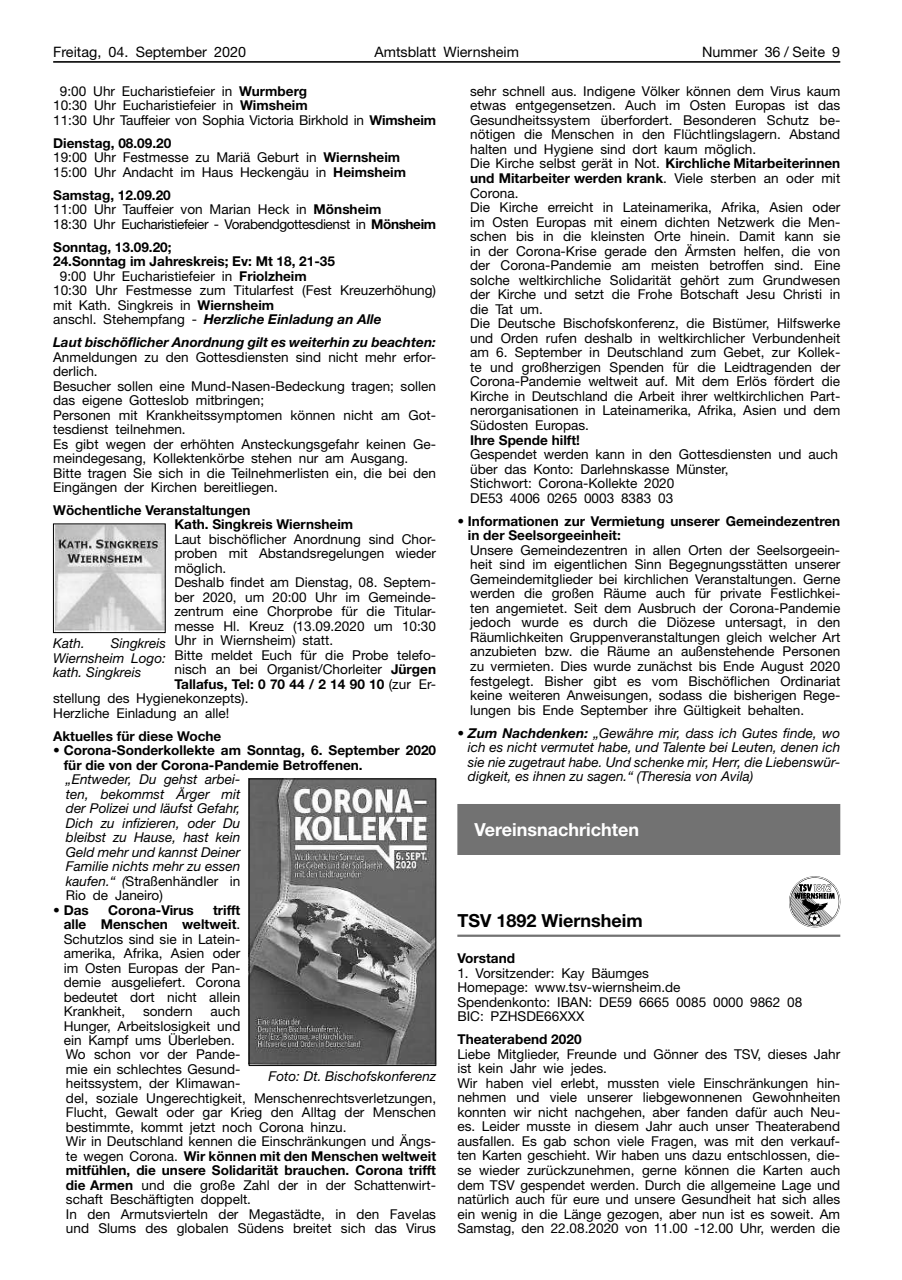
<style>
.page{position:relative;width:902px;height:1280px;background:#fff}
.page>*{position:absolute;margin:0;border:0;box-sizing:border-box;transform-origin:0 0}
.t1{font:700 18px "Helvetica Neue";color:#fff}
.t2{font:700 18px "Helvetica Neue";color:#000}
.t3{font:14.4px "Helvetica Neue";color:#000}
.t4{font:13.65px/14.5px "Helvetica Neue";color:#000}
.t5{font:italic 13.65px/14.5px "Helvetica Neue";color:#000;text-align:justify}
.t6{font:700 13.65px/14.5px "Helvetica Neue";color:#000}
.t7{font:13.65px/14.5px "Helvetica Neue";letter-spacing:-.03em;color:#000}
.t8{font:italic 700 13.65px "Helvetica Neue";color:#000}
.s1{font-weight:700}
.s2{font-weight:400;font-style:normal}
.s3{font-family:"Frutiger";font-weight:300}
.s4{font-family:"Frutiger";font-weight:300;font-style:normal}
.s5{font-weight:400}
.s6{font-style:normal}
</style>
<div class="page">
<hr style="left:53px;top:61px;width:787px;height:2px;background:#000">
<img style="left:55px;top:526px;width:108px;height:105px">
<div style="left:53px;top:524px;width:112px;height:109px;border:1px solid #000"></div>
<img style="left:251px;top:781px;width:183px;height:283px">
<div style="left:249px;top:779px;width:187px;height:287px;border:1px solid #000"></div>
<div style="left:457px;top:804px;width:383px;height:51px;background:#727272"></div>
<svg style="left:789px;top:876px;width:51px;height:52px"></svg>
<hr style="left:457px;top:934px;width:383px;height:3px;background:#727272">
<p class="t3" style="left:53px;top:43px;width:194px">Freitag, 04. September 2020</p>
<p class="t3" style="left:374px;top:43px;width:146px">Amtsblatt Wiernsheim</p>
<p class="t3" style="left:702px;top:43px;width:140px">Nummer 36 / Seite 9</p>
<p class="t4" style="left:53px;top:83px;width:384px;text-indent:7px">9:00 Uhr Eucharistiefeier in <span class="s1">Wurmberg<br></span>10:30 Uhr Eucharistiefeier in <span class="s1">Wimsheim<br></span>11:30 Uhr Tauffeier von Sophia Victoria Birkhold in <span class="s1">Wimsheim</span></p>
<p class="t4" style="left:53px;top:135px;width:354px"><span class="s1">Dienstag, 08.09.20<br></span>19:00 Uhr Festmesse zu Mariä Geburt in <span class="s1">Wiernsheim<br></span>15:00 Uhr Andacht im Haus Heckengäu in <span class="s1">Heimsheim</span></p>
<p class="t7" style="left:53px;top:187px;width:384px"><span class="s1">Samstag, 12.09.20<br></span>11:00 Uhr Tauffeier von Marian Heck in <span class="s1">Mönsheim<br></span>18:30 Uhr Eucharistiefeier - Vorabendgottesdienst in <span class="s1">Mönsheim</span></p>
<p class="t6" style="left:53px;top:239px;width:120px">Sonntag, 13.09.20;</p>
<p class="t6" style="left:53px;top:254px;width:283px">24.Sonntag im Jahreskreis; Ev: Mt 18, 21-35</p>
<p class="t4" style="left:60px;top:268px;width:248px">9:00 Uhr Eucharistiefeier in <span class="s1">Friolzheim</span></p>
<p class="t4" style="left:53px;top:283px;width:384px">10:30 Uhr Festmesse zum Titularfest (Fest Kreuzerhöhung)</p>
<p class="t4" style="left:53px;top:297px;width:222px">mit Kath. Singkreis in <span class="s1">Wiernsheim</span></p>
<p class="t8" style="left:53px;top:311px;width:330px"><span class="s2">anschl. Stehempfang -</span> Herzliche Einladung an Alle</p>
<p class="t8" style="left:53px;top:334px;width:384px">Laut bischöflicher Anordnung gilt es weiterhin zu beachten:</p>
<p class="t4" style="left:53px;top:349px;width:384px">Anmeldungen zu den Gottesdiensten sind nicht mehr erfor&shy;derlich.<br>Besucher sollen eine Mund-Nasen-Bedeckung tragen; sollen das eigene Gotteslob mitbringen;<br>Personen mit Krankheitssymptomen können nicht am Got&shy;tesdienst teilnehmen.<br>Es gibt wegen der erhöhten Ansteckungsgefahr keinen Ge&shy;meindegesang, Kollektenkörbe stehen nur am Ausgang.<br>Bitte tragen Sie sich in die Teilnehmerlisten ein, die bei den Eingängen der Kirchen bereitliegen.</p>
<p class="t6" style="left:53px;top:503px;width:199px">Wöchentliche Veranstaltungen</p>
<p class="t4" style="left:470px;top:83px;width:371px">sehr schnell aus. Indigene Völker können dem Virus kaum etwas entgegensetzen. Auch im Osten Europas ist das Gesundheitssystem überfordert. Besonderen Schutz be&shy;nötigen die Menschen in den Flüchtlingslagern. Abstand halten und Hygiene sind dort kaum möglich.<br>Die Kirche selbst gerät in Not. <span class="s1">Kirchliche Mitarbeiterinnen und Mitarbeiter werden krank</span>. Viele sterben an oder mit Corona.<br>Die Kirche erreicht in Lateinamerika, Afrika, Asien oder im Osten Europas mit einem dichten Netzwerk die Men&shy;schen bis in die kleinsten Orte hinein. Damit kann sie in der Corona-Krise gerade den Ärmsten helfen, die von der Corona-Pandemie am meisten betroffen sind. Eine solche weltkirchliche Solidarität gehört zum Grundwesen der Kirche und setzt die Frohe Botschaft Jesu Christi in die Tat um.<br>Die Deutsche Bischofskonferenz, die Bistümer, Hilfswerke und Orden rufen deshalb in weltkirchlicher Verbundenheit am 6. September in Deutschland zum Gebet, zur Kollek&shy;te und großherzigen Spenden für die Leidtragenden der Corona-Pandemie weltweit auf. Mit dem Erlös fördert die Kirche in Deutschland die Arbeit ihrer weltkirchlichen Part&shy;nerorganisationen in Lateinamerika, Afrika, Asien und dem Südosten Europas.</p>
<p class="t6" style="left:470px;top:432px;width:111px">Ihre Spende hilft!</p>
<p class="t4" style="left:470px;top:447px;width:369px">Gespendet werden kann in den Gottesdiensten und auch über das Konto: Darlehnskasse Münster,<br>Stichwort: Corona-Kollekte 2020<br>DE53 4006 0265 0003 8383 03</p>
<p class="t6" style="left:468px;top:513px;width:374px;text-indent:-11px"><span class="s3">•</span> Informationen zur Vermietung unserer Gemeindezentren in der Seelsorgeeinheit:</p>
<p class="t4" style="left:470px;top:542px;width:371px;text-align:justify">Unsere Gemeindezentren in allen Orten der Seelsorgeein&shy;heit sind im eigentlichen Sinn Begegnungsstätten unserer Gemeindemitglieder bei kirchlichen Veranstaltungen. Gerne werden die großen Räume auch für private Festlichkei&shy;ten angemietet. Seit dem Ausbruch der Corona-Pandemie jedoch wurde es durch die Diözese untersagt, in den Räumlichkeiten Gruppenveranstaltungen gleich welcher Art anzubieten bzw. die Räume an außenstehende Personen zu vermieten. Dies wurde zunächst bis Ende August 2020 festgelegt. Bisher gibt es vom Bischöflichen Ordinariat keine weiteren Anweisungen, sodass die bisherigen Rege&shy;lungen bis Ende September ihre Gültigkeit behalten.</p>
<p class="t5" style="left:468px;top:725px;width:374px;text-indent:-11px"><span class="s4">•</span> <span class="s1">Zum Nachdenken:</span> „Gewähre mir, dass ich Gutes finde, wo ich es nicht vermutet habe, und Talente bei Leuten, denen ich sie nie zugetraut habe. Und schenke mir, Herr, die Liebenswür&shy;digkeit, es ihnen zu sagen.“ (Theresia von Avila)</p>
<h1 class="t1" style="left:474px;top:819px;width:166px">Vereinsnachrichten</h1>
<p class="t6" style="left:174px;top:517px;width:180px">Kath. Singkreis Wiernsheim</p>
<p class="t4" style="left:174px;top:532px;width:263px">Laut bischöflicher Anordnung sind Chor-</p>
<p class="t4" style="left:174px;top:546px;width:263px">proben mit Abstandsregelungen wieder</p>
<p class="t4" style="left:174px;top:560px;width:53px">möglich.</p>
<p class="t4" style="left:174px;top:575px;width:263px">Deshalb findet am Dienstag, 08. Septem-</p>
<p class="t4" style="left:174px;top:589px;width:263px">ber 2020, um 20:00 Uhr im Gemeinde-</p>
<p class="t4" style="left:174px;top:604px;width:263px">zentrum eine Chorprobe für die Titular-</p>
<p class="t4" style="left:174px;top:618px;width:263px">messe Hl. Kreuz (13.09.2020 um 10:30</p>
<p class="t4" style="left:174px;top:633px;width:160px">Uhr in Wiernsheim) statt.</p>
<p class="t4" style="left:174px;top:647px;width:263px">Bitte meldet Euch für die Probe telefo-</p>
<p class="t4" style="left:174px;top:662px;width:263px">nisch an bei Organist/Chorleiter <span class="s1">Jürgen</span></p>
<p class="t6" style="left:174px;top:676px;width:263px">Tallafus, Tel: 0 70 44 / 2 14 90 10 <span class="s5">(zur Er-</span></p>
<p class="t4" style="left:53px;top:691px;width:197px">stellung des Hygienekonzepts).</p>
<p class="t4" style="left:53px;top:705px;width:177px">Herzliche Einladung an alle!</p>
<p class="t6" style="left:53px;top:728px;width:170px">Aktuelles für diese Woche</p>
<p class="t6" style="left:64px;top:743px;width:374px;text-indent:-11px"><span class="s3">•</span> Corona-Sonderkollekte am Sonntag, 6. September 2020 für die von der Corona-Pandemie Betroffenen.</p>
<p class="t5" style="left:53px;top:636px;width:114px;text-indent:57px">Singkreis Wiernsheim Logo: kath. Singkreis</p>
<p class="t5" style="left:53px;top:636px;width:33px">Kath.</p>
<p class="t5" style="left:66px;top:772px;width:176px">„Entweder, Du gehst arbei&shy;ten, bekommst Ärger mit der Polizei und läufst Gefahr, Dich zu infizieren, oder Du bleibst zu Hause, hast kein Geld mehr und kannst Deiner Familie nichts mehr zu essen kaufen.“ (<span class="s6">Straßenhändler in Rio de Janeiro)</span></p>
<p class="t6" style="left:53px;top:902px;width:37px"><span class="s3">•</span> Das</p>
<p class="t6" style="left:108px;top:902px;width:87px">Corona-Virus</p>
<p class="t4" style="left:64px;top:902px;width:178px;text-align:justify;text-indent:149px"><span class="s1">trifft alle Menschen weltweit</span>.<br>Schutzlos sind sie in Latein&shy;amerika, Afrika, Asien oder im Osten Europas der Pan&shy;demie ausgeliefert. Corona bedeutet dort nicht allein Krankheit,</p>
<h1 class="t2" style="left:457px;top:910px;width:187px">TSV 1892 Wiernsheim</h1>
<p class="t6" style="left:457px;top:950px;width:59px">Vorstand</p>
<p class="t4" style="left:457px;top:965px;width:346px">1. Vorsitzender: Kay Bäumges<br>Homepage: www.tsv-wiernsheim.de<br>Spendenkonto: IBAN: DE59 6665 0085 0000 9862 08<br>BIC: PZHSDE66XXX</p>
<p class="t6" style="left:457px;top:1032px;width:126px">Theaterabend 2020</p>
<p class="t4" style="left:457px;top:1046px;width:384px">Liebe Mitglieder, Freunde und Gönner des TSV, dieses Jahr ist kein Jahr wie jedes.<br>Wir haben viel erlebt, mussten viele Einschränkungen hin&shy;nehmen und viele unserer liebgewonnenen Gewohnheiten konnten wir nicht nachgehen, aber fanden dafür auch Neu&shy;es. Leider musste in diesem Jahr auch unser Theaterabend ausfallen. Es gab schon viele Fragen, was mit den verkauf&shy;ten Karten geschieht. Wir haben uns dazu entschlossen, die&shy;se wieder zurückzunehmen, gerne können die Karten auch dem TSV gespendet werden. Durch die allgemeine Lage und natürlich auch für eure und unsere Gesundheit hat sich alles ein wenig in die Länge gezogen, aber nun ist es soweit. Am Samstag, den 22.08.2020 von 11.00 -12.00 Uhr, werden die</p>
<p class="t4" style="left:64px;top:1004px;width:374px;text-indent:147px">auch<br>Hunger, Arbeitslosigkeit und<br>ein Kampf ums Überleben.<br>Wo schon vor der Pande-<br>mie ein schlechtes Gesund-<br>heitssystem, der Klimawan-<br>del, soziale Ungerechtigkeit, Menschenrechtsverletzungen, Flucht, Gewalt oder gar Krieg den Alltag der Menschen bestimmte, kommt jetzt noch Corona hinzu.<br>Wir in Deutschland kennen die Einschränkungen und Ängs&shy;te wegen Corona. <span class="s1">Wir können mit den Menschen weltweit mitfühlen, die unsere Solidarität brauchen. Corona trifft die Armen</span> und die große Zahl der in der Schattenwirt&shy;schaft Beschäftigten doppelt.<br>In den Armutsvierteln der Megastädte, in den Favelas und Slums des globalen Südens breitet sich das Virus</p>
<p class="t4" style="left:143px;top:1004px;width:51px">sondern</p>
<p class="t5" style="left:268px;top:1069px;width:169px">Foto: Dt. Bischofskonferenz</p>
</div>
